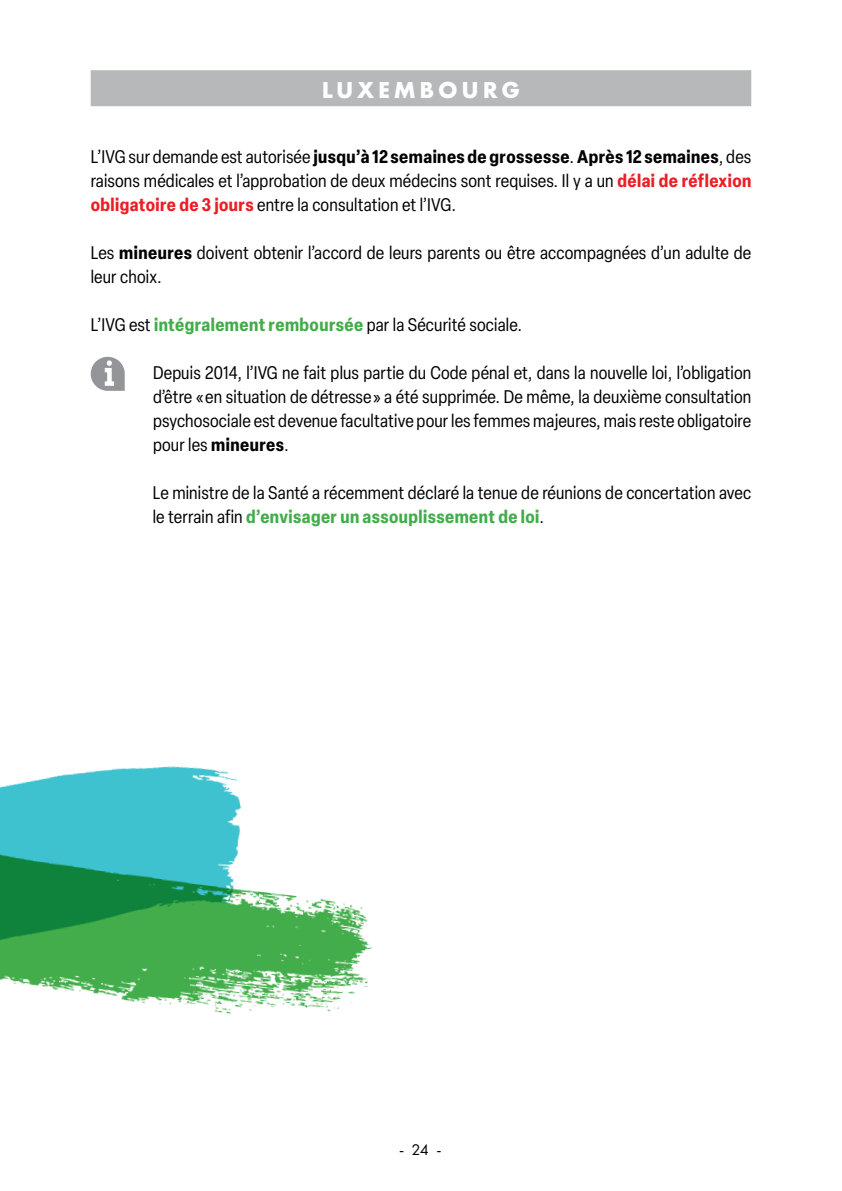
<style>
.page{position:relative;width:842px;height:1191px;background:#fff}
.page>*{position:absolute;margin:0;border:0;box-sizing:border-box;transform-origin:0 0}
.t1{font:700 24px "Futura PT";letter-spacing:.16em;color:#fff}
.t2{font:condensed 18px/24px "Elza";letter-spacing:.01em;color:#000;text-align:justify}
.t3{font:16px "Futura PT";color:#000}
.s1{font-weight:700}
.s2{font-weight:700;color:#ed1d24}
.s3{font-weight:700;color:#41ad49}
</style>
<div class="page">
<img style="left:13px;top:899px;width:359px;height:115px">
<div style="left:91px;top:70px;width:660px;height:36px;background:#b6b8ba"></div>
<svg style="left:91px;top:357px;width:34px;height:34px"></svg>
<img style="left:0;top:766px;width:303px;height:217px">
<h1 class="t1" style="left:322px;top:74px;width:200px">LUXEMBOURG</h1>
<p class="t2" style="left:91px;top:144px;width:662px">L’IVG sur demande est autorisée <span class="s1">jusqu’à 12 semaines de grossesse</span>. <span class="s1">Après 12 semaines</span>, des raisons médicales et l’approbation de deux médecins sont requises. Il y a un <span class="s2">délai de réflexion obligatoire de 3 jours</span> entre la consultation et l’IVG.</p>
<p class="t2" style="left:91px;top:240px;width:662px">Les <span class="s1">mineures</span> doivent obtenir l’accord de leurs parents ou être accompagnées d’un adulte de leur choix.</p>
<p class="t2" style="left:91px;top:312px;width:433px">L’IVG est <span class="s3">intégralement remboursée</span> par la Sécurité sociale.</p>
<p class="t2" style="left:153px;top:360px;width:600px">Depuis 2014, l’IVG ne fait plus partie du Code pénal et, dans la nouvelle loi, l’obligation d’être « en situation de détresse » a été supprimée. De même, la deuxième consultation psychosociale est devenue facultative pour les femmes majeures, mais reste obligatoire pour les <span class="s1">mineures</span>.</p>
<p class="t2" style="left:153px;top:480px;width:600px">Le ministre de la Santé a récemment déclaré la tenue de réunions de concertation avec le terrain afin <span class="s3">d’envisager un assouplissement de loi</span>.</p>
<p class="t3" style="left:399px;top:1139px;width:44px">- 24 -</p>
</div>
